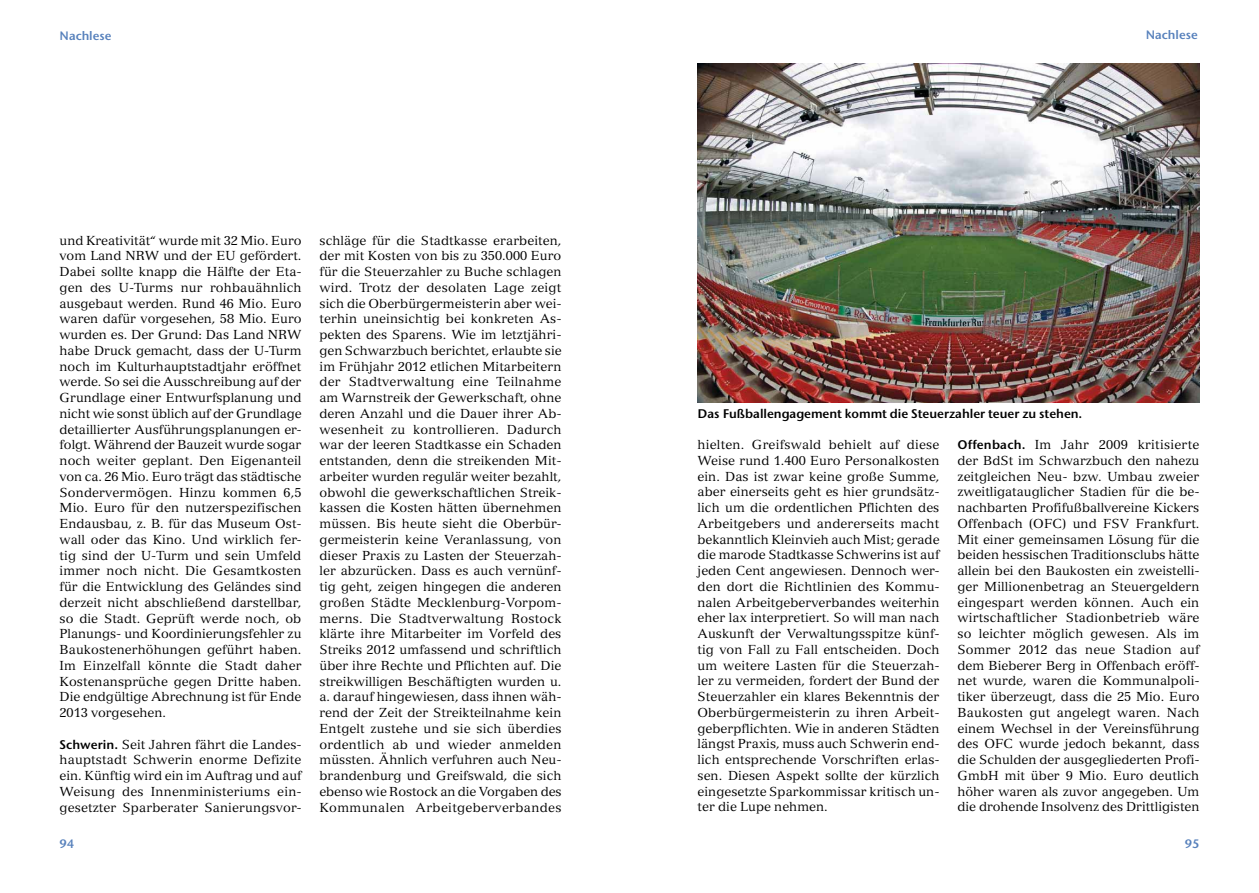
<style>
.page{position:relative;width:1259px;height:893px;background:#fff}
.page>*{position:absolute;margin:0;border:0;box-sizing:border-box;transform-origin:0 0}
.t1{font:12.75px/15.8px "Versailles";letter-spacing:.005em;color:#000;text-align:justify}
.t2{font:12.75px "Stone San Itc T Semi";color:#000}
.t3{font:12.45px "Stone San Itc T Semi";color:#5781bc}
.s1{font-family:"Stone San Itc T Semi"}
</style>
<div class="page">
<img style="left:697px;top:64px;width:502px;height:338px">
<p class="t3" style="left:60px;top:30px;width:53px">Nachlese</p>
<p class="t3" style="left:1145px;top:29px;width:53px">Nachlese</p>
<p class="t1" style="left:60px;top:234px;width:243px">und Kreativität“ wurde mit 32 Mio. Euro vom Land NRW und der EU gefördert.<br>Dabei sollte knapp die Hälfte der Eta&shy;gen des U-Turms nur rohbauähnlich ausgebaut werden. Rund 46 Mio. Euro waren dafür vorgesehen, 58 Mio. Euro wurden es. Der Grund: Das Land NRW habe Druck gemacht, dass der U-Turm noch im Kulturhauptstadtjahr eröffnet werde. So sei die Ausschreibung auf der Grundlage einer Entwurfsplanung und nicht wie sonst üblich auf der Grundlage detaillierter Ausführungsplanungen er&shy;folgt. Während der Bauzeit wurde sogar noch weiter geplant. Den Eigenanteil von ca. 26 Mio. Euro trägt das städtische Sondervermögen. Hinzu kommen 6,5<br>Mio. Euro für den nutzerspezifischen Endausbau, z. B. für das Museum Ost&shy;wall oder das Kino. Und wirklich fer&shy;tig sind der U-Turm und sein Umfeld immer noch nicht. Die Gesamtkosten für die Entwicklung des Geländes sind derzeit nicht abschließend darstellbar, so die Stadt. Geprüft werde noch, ob Planungs- und Koordinierungsfehler zu Baukostenerhöhungen geführt haben.<br>Im Einzelfall könnte die Stadt daher Kostenansprüche gegen Dritte haben.<br>Die endgültige Abrechnung ist für Ende 2013 vorgesehen.</p>
<p class="t1" style="left:60px;top:737px;width:244px"><span class="s1">Schwerin.</span> Seit Jahren fährt die Landes&shy;hauptstadt Schwerin enorme Defizite ein. Künftig wird ein im Auftrag und auf Weisung des Innenministeriums ein&shy;gesetzter Sparberater Sanierungsvor-</p>
<p class="t1" style="left:319px;top:233px;width:244px">schläge für die Stadtkasse erarbeiten, der mit Kosten von bis zu 350.000 Euro für die Steuerzahler zu Buche schlagen wird. Trotz der desolaten Lage zeigt sich die Oberbürgermeisterin aber wei&shy;terhin uneinsichtig bei konkreten As&shy;pekten des Sparens. Wie im letztjähri&shy;gen Schwarzbuch berichtet, erlaubte sie im Frühjahr 2012 etlichen Mitarbeitern der Stadtverwaltung eine Teilnahme am Warnstreik der Gewerkschaft, ohne deren Anzahl und die Dauer ihrer Ab&shy;wesenheit zu kontrollieren. Dadurch war der leeren Stadtkasse ein Schaden entstanden, denn die streikenden Mit&shy;arbeiter wurden regulär weiter bezahlt, obwohl die gewerkschaftlichen Streik&shy;kassen die Kosten hätten übernehmen müssen. Bis heute sieht die Oberbür&shy;germeisterin keine Veranlassung, von dieser Praxis zu Lasten der Steuerzah&shy;ler abzurücken. Dass es auch vernünf&shy;tig geht, zeigen hingegen die anderen großen Städte Mecklenburg-Vorpom&shy;merns. Die Stadtverwaltung Rostock klärte ihre Mitarbeiter im Vorfeld des Streiks 2012 umfassend und schriftlich über ihre Rechte und Pflichten auf. Die streikwilligen Beschäftigten wurden u. a. darauf hingewiesen, dass ihnen wäh&shy;rend der Zeit der Streikteilnahme kein Entgelt zustehe und sie sich überdies ordentlich ab und wieder anmelden müssten. Ähnlich verfuhren auch Neu&shy;brandenburg und Greifswald, die sich ebenso wie Rostock an die Vorgaben des Kommunalen Arbeitgeberverbandes</p>
<p class="t2" style="left:697px;top:407px;width:386px">Das Fußballengagement kommt die Steuerzahler teuer zu stehen.</p>
<p class="t1" style="left:697px;top:438px;width:243px">hielten. Greifswald behielt auf diese Weise rund 1.400 Euro Personalkosten ein. Das ist zwar keine große Summe, aber einerseits geht es hier grundsätz&shy;lich um die ordentlichen Pflichten des Arbeitgebers und andererseits macht bekanntlich Kleinvieh auch Mist; gerade die marode Stadtkasse Schwerins ist auf jeden Cent angewiesen. Dennoch wer&shy;den dort die Richtlinien des Kommu&shy;nalen Arbeitgeberverbandes weiterhin eher lax interpretiert. So will man nach Auskunft der Verwaltungsspitze künf&shy;tig von Fall zu Fall entscheiden. Doch um weitere Lasten für die Steuerzah&shy;ler zu vermeiden, fordert der Bund der Steuerzahler ein klares Bekenntnis der Oberbürgermeisterin zu ihren Arbeit&shy;geberpflichten. Wie in anderen Städten längst Praxis, muss auch Schwerin end&shy;lich entsprechende Vorschriften erlas&shy;sen. Diesen Aspekt sollte der kürzlich eingesetzte Sparkommissar kritisch un&shy;ter die Lupe nehmen.</p>
<p class="t1" style="left:957px;top:438px;width:243px"><span class="s1">Offenbach.</span> Im Jahr 2009 kritisierte der BdSt im Schwarzbuch den nahezu zeitgleichen Neu- bzw. Umbau zweier zweitligatauglicher Stadien für die be&shy;nachbarten Profifußballvereine Kickers Offenbach (OFC) und FSV Frankfurt.<br>Mit einer gemeinsamen Lösung für die beiden hessischen Traditionsclubs hätte allein bei den Baukosten ein zweistelli&shy;ger Millionenbetrag an Steuergeldern eingespart werden können. Auch ein wirtschaftlicher Stadionbetrieb wäre so leichter möglich gewesen. Als im Sommer 2012 das neue Stadion auf dem Bieberer Berg in Offenbach eröff&shy;net wurde, waren die Kommunalpoli&shy;tiker überzeugt, dass die 25 Mio. Euro Baukosten gut angelegt waren. Nach einem Wechsel in der Vereinsführung des OFC wurde jedoch bekannt, dass die Schulden der ausgegliederten Profi-GmbH mit über 9 Mio. Euro deutlich höher waren als zuvor angegeben. Um die drohende Insolvenz des Drittligisten</p>
<p class="t3" style="left:60px;top:837px;width:16px">94</p>
<p class="t3" style="left:1184px;top:837px;width:16px">95</p>
</div>
